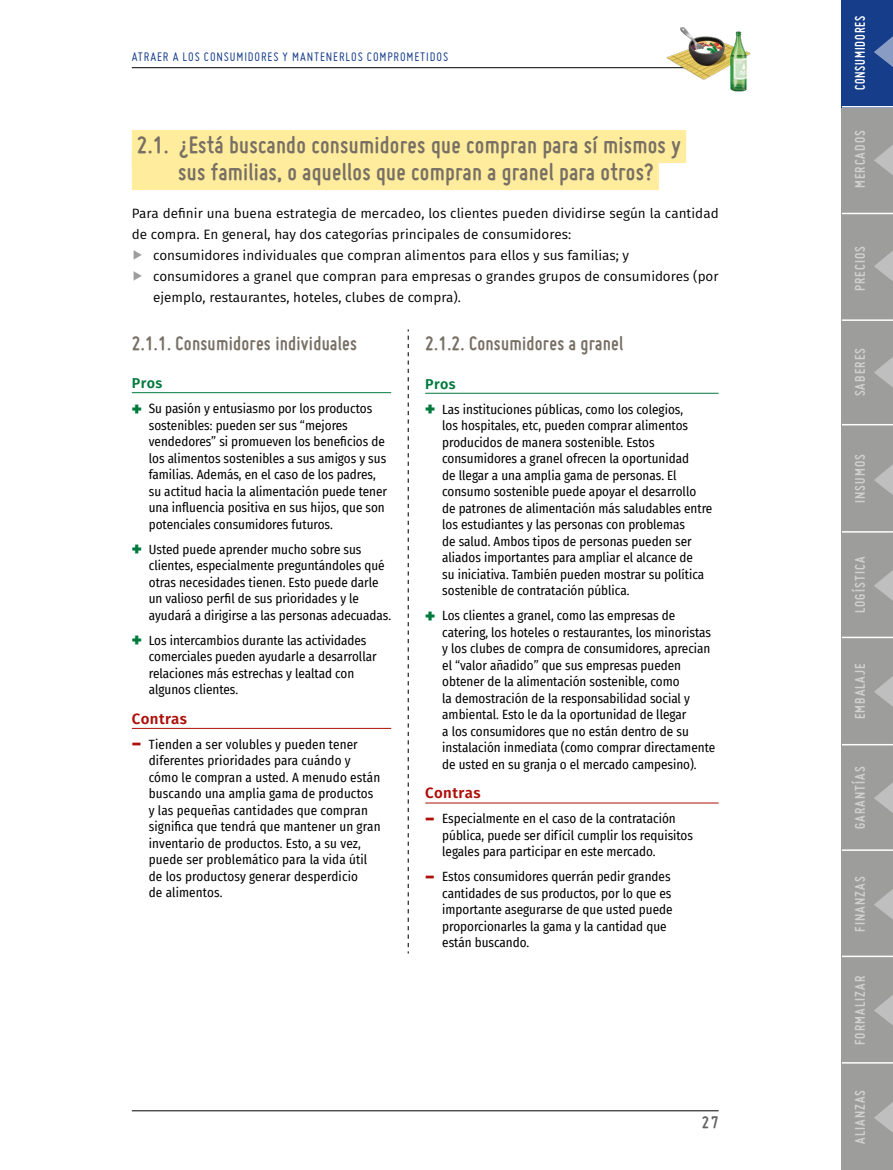
<style>
.page{position:relative;width:893px;height:1170px;background:#fff}
.page>*{position:absolute;margin:0;border:0;box-sizing:border-box;transform-origin:0 0}
.t1{font:700 25.5px/27px "Miso";letter-spacing:.01em;color:#787065;text-align:center}
.t2{font:700 21px "Miso";letter-spacing:.01em;color:#787065}
.t3{font:700 18px "Miso";color:#646363}
.t4{font:700 15px "Miso";letter-spacing:.075em;color:#d0d0d0}
.t5{font:600 15px "Fira Sans";letter-spacing:.03em;color:#ae0f0a}
.t6{font:700 15px "Miso";letter-spacing:.065em;color:#fff;scale:.9 1}
.t7{font:600 14.25px "Fira Sans";letter-spacing:.03em;color:#00793d}
.t8{font:13.5px "Fira Sans";color:#000}
.t9{font:13.5px "Miso";letter-spacing:.065em;color:#153d8a}
.t10{font:13.05px/16.5px "Fira Sans Condensed";color:#000}
.s1{color:#9d9d9c}
.s2{font-family:"Fira Sans";font-weight:900;font-size:18px;color:#00793d}
.s3{font-family:"Fira Sans";font-weight:800;font-size:18px;color:#ae0f0a}
</style>
<div class="page">
<hr style="left:132px;top:67px;width:587px;height:1px;background:#000">
<hr style="left:132px;top:1110px;width:587px;height:1px;background:#000">
<img style="left:667px;top:27px;width:84px;height:65px">
<div style="left:842px;top:531px;width:51px;height:107px;background:#9d9d9c"></div>
<div style="left:842px;top:850px;width:51px;height:107px;background:#9d9d9c"></div>
<div style="left:842px;top:106px;width:51px;height:107px;background:#9d9d9c"></div>
<div style="left:842px;top:0;width:51px;height:107px;background:#153d8a"></div>
<div style="left:842px;top:638px;width:51px;height:106px;background:#9d9d9c"></div>
<div style="left:842px;top:957px;width:51px;height:106px;background:#9d9d9c"></div>
<div style="left:842px;top:1063px;width:51px;height:106px;background:#9d9d9c"></div>
<div style="left:842px;top:319px;width:51px;height:106px;background:#9d9d9c"></div>
<div style="left:842px;top:213px;width:51px;height:106px;background:#9d9d9c"></div>
<div style="left:842px;top:744px;width:51px;height:106px;background:#9d9d9c"></div>
<div style="left:842px;top:425px;width:51px;height:106px;background:#9d9d9c"></div>
<svg style="left:874px;top:36px;width:19px;height:31px"></svg>
<svg style="left:874px;top:145px;width:19px;height:30px"></svg>
<svg style="left:874px;top:251px;width:19px;height:30px"></svg>
<svg style="left:874px;top:357px;width:19px;height:30px"></svg>
<svg style="left:874px;top:464px;width:19px;height:31px"></svg>
<svg style="left:874px;top:570px;width:19px;height:30px"></svg>
<svg style="left:874px;top:676px;width:19px;height:30px"></svg>
<svg style="left:874px;top:782px;width:19px;height:31px"></svg>
<svg style="left:874px;top:889px;width:19px;height:30px"></svg>
<svg style="left:874px;top:995px;width:19px;height:30px"></svg>
<svg style="left:874px;top:1102px;width:19px;height:30px"></svg>
<hr style="left:842px;top:106px;width:51px;height:1px;background:#fff">
<hr style="left:842px;top:213px;width:51px;height:1px;background:#fff">
<hr style="left:842px;top:319px;width:51px;height:2px;background:#fff">
<hr style="left:842px;top:424px;width:51px;height:1px;background:#fff">
<hr style="left:842px;top:531px;width:51px;height:1px;background:#fff">
<hr style="left:842px;top:636px;width:51px;height:2px;background:#fff">
<hr style="left:842px;top:743px;width:51px;height:2px;background:#fff">
<hr style="left:842px;top:849px;width:51px;height:1px;background:#fff">
<hr style="left:842px;top:955px;width:51px;height:2px;background:#fff">
<hr style="left:842px;top:1061px;width:51px;height:2px;background:#fff">
<div style="left:132px;top:130px;width:554px;height:33px;background:#ffed9d"></div>
<div style="left:132px;top:157px;width:527px;height:33px;background:#ffed9d"></div>
<svg style="left:408px;top:329px;width:1px;height:624px"></svg>
<hr style="left:132px;top:392px;width:259px;height:1px;background:#00793d">
<hr style="left:132px;top:728px;width:259px;height:1px;background:#ae0f0a">
<hr style="left:425px;top:393px;width:294px;height:1px;background:#00793d">
<hr style="left:425px;top:802px;width:294px;height:1px;background:#ae0f0a">
<p class="t9" style="left:132px;top:49px;width:318px">ATRAER A LOS CONSUMIDORES Y MANTENERLOS COMPROMETIDOS</p>
<h1 class="t1" style="left:137px;top:131px;width:545px">2.1. ¿Está buscando consumidores que compran para sí mismos y sus familias, o aquellos que compran a granel para otros?</h1>
<p class="t8" style="left:132px;top:204px;width:588px">Para definir una buena estrategia de mercadeo, los clientes pueden dividirse según la cantidad</p>
<p class="t8" style="left:132px;top:225px;width:441px">de compra. En general, hay dos categorías principales de consumidores:</p>
<p class="t8" style="left:132px;top:246px;width:499px"><span class="s1">▶</span> consumidores individuales que compran alimentos para ellos y sus familias; y</p>
<p class="t8" style="left:132px;top:267px;width:588px"><span class="s1">▶</span> consumidores a granel que compran para empresas o grandes grupos de consumidores (por</p>
<p class="t8" style="left:153px;top:288px;width:309px">ejemplo, restaurantes, hoteles, clubes de compra).</p>
<h2 class="t2" style="left:132px;top:331px;width:227px">2.1.1. Consumidores individuales</h2>
<h2 class="t2" style="left:425px;top:331px;width:200px">2.1.2. Consumidores a granel</h2>
<p class="t7" style="left:132px;top:373px;width:32px">Pros</p>
<p class="t10" style="left:149px;top:400px;width:240px;text-indent:-17px"><span class="s2">+</span> Su pasión y entusiasmo por los productos sostenibles: pueden ser sus “mejores vendedores” si promueven los beneficios de los alimentos sostenibles a sus amigos y sus familias. Además, en el caso de los padres, su actitud hacia la alimentación puede tener una influencia positiva en sus hijos, que son potenciales consumidores futuros.</p>
<p class="t10" style="left:149px;top:540px;width:244px;text-indent:-17px"><span class="s2">+</span> Usted puede aprender mucho sobre sus clientes, especialmente preguntándoles qué otras necesidades tienen. Esto puede darle un valioso perfil de sus prioridades y le ayudará a dirigirse a las personas adecuadas.</p>
<p class="t10" style="left:149px;top:631px;width:229px;text-indent:-17px"><span class="s2">+</span> Los intercambios durante las actividades comerciales pueden ayudarle a desarrollar relaciones más estrechas y lealtad con algunos clientes.</p>
<p class="t5" style="left:132px;top:708px;width:57px">Contras</p>
<p class="t10" style="left:149px;top:735px;width:233px;text-indent:-17px"><span class="s3">−</span> Tienden a ser volubles y pueden tener diferentes prioridades para cuándo y cómo le compran a usted. A menudo están buscando una amplia gama de productos y las pequeñas cantidades que compran significa que tendrá que mantener un gran inventario de productos. Esto, a su vez, puede ser problemático para la vida útil de los productosy generar desperdicio<br>de alimentos.</p>
<p class="t7" style="left:425px;top:373px;width:32px">Pros</p>
<p class="t10" style="left:442px;top:400px;width:272px;text-indent:-17px"><span class="s2">+</span> Las instituciones públicas, como los colegios,<br>los hospitales, etc, pueden comprar alimentos producidos de manera sostenible. Estos consumidores a granel ofrecen la oportunidad<br>de llegar a una amplia gama de personas. El consumo sostenible puede apoyar el desarrollo de patrones de alimentación más saludables entre los estudiantes y las personas con problemas<br>de salud. Ambos tipos de personas pueden ser aliados importantes para ampliar el alcance de<br>su iniciativa. También pueden mostrar su política sostenible de contratación pública.</p>
<p class="t10" style="left:442px;top:607px;width:274px;text-indent:-17px"><span class="s2">+</span> Los clientes a granel, como las empresas de catering, los hoteles o restaurantes, los minoristas y los clubes de compra de consumidores, aprecian el “valor añadido” que sus empresas pueden obtener de la alimentación sostenible, como<br>la demostración de la responsabilidad social y ambiental. Esto le da la oportunidad de llegar<br>a los consumidores que no están dentro de su instalación inmediata (como comprar directamente de usted en su granja o el mercado campesino).</p>
<p class="t5" style="left:425px;top:782px;width:57px">Contras</p>
<p class="t10" style="left:442px;top:810px;width:252px;text-indent:-17px"><span class="s3">−</span> Especialmente en el caso de la contratación pública, puede ser difícil cumplir los requisitos legales para participar en este mercado.</p>
<p class="t10" style="left:442px;top:868px;width:232px;text-indent:-17px"><span class="s3">−</span> Estos consumidores querrán pedir grandes cantidades de sus productos, por lo que es importante asegurarse de que usted puede proporcionarles la gama y la cantidad que están buscando.</p>
<h3 class="t3" style="left:702px;top:1111px;width:18px">27</h3>
<p class="t6" style="left:851px;top:90px;width:84px;rotate:-90deg">CONSUMIDORES</p>
<p class="t4" style="left:851px;top:188px;width:59px;rotate:-90deg">MERCADOS</p>
<p class="t4" style="left:851px;top:291px;width:47px;rotate:-90deg">PRECIOS</p>
<p class="t4" style="left:851px;top:396px;width:50px;rotate:-90deg">SABERES</p>
<p class="t4" style="left:851px;top:503px;width:50px;rotate:-90deg">INSUMOS</p>
<p class="t4" style="left:851px;top:613px;width:58px;rotate:-90deg">LOGÍSTICA</p>
<p class="t4" style="left:851px;top:719px;width:58px;rotate:-90deg">EMBALAJE</p>
<p class="t4" style="left:851px;top:829px;width:64px;rotate:-90deg">GARANTÍAS</p>
<p class="t4" style="left:851px;top:931px;width:57px;rotate:-90deg">FINANZAS</p>
<p class="t4" style="left:851px;top:1044px;width:70px;rotate:-90deg">FORMALIZAR</p>
<p class="t4" style="left:851px;top:1143px;width:56px;rotate:-90deg">ALIANZAS</p>
</div>
